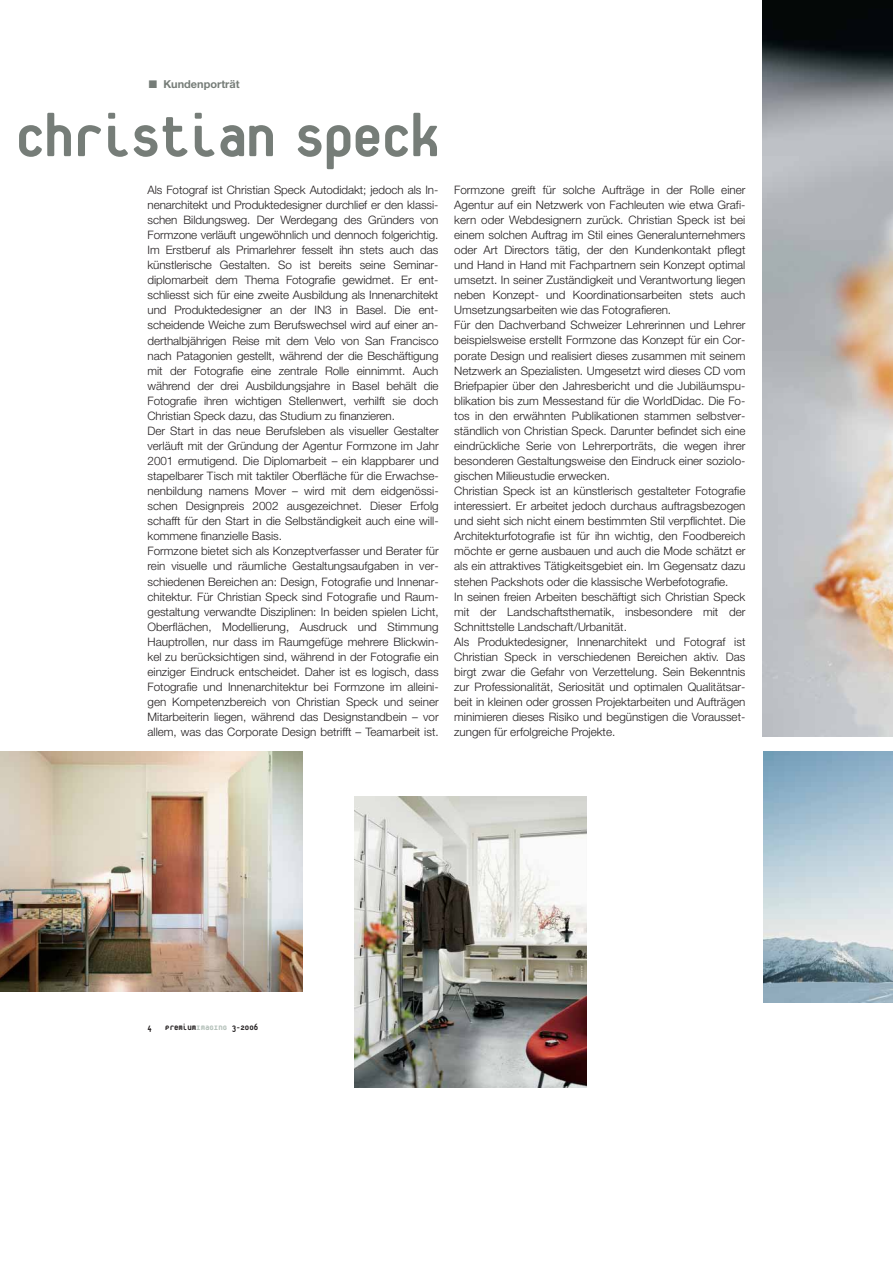
<style>
.page{position:relative;width:893px;height:1263px;background:#fff}
.page>*{position:absolute;margin:0;border:0;box-sizing:border-box;transform-origin:0 0}
.t1{font:800 65.7px "Platelet";letter-spacing:-.025em;color:#767d78}
.t2{font:300 11.7px/15px "Helvetica Neue";color:#231f20}
.t3{font:700 10.95px "Helvetica Neue";color:#767d78}
.t4{font:800 9.6px "Platelet";color:#231f20}
.s1{color:#b2bfb8}
</style>
<div class="page">
<img style="left:763px;top:0;width:130px;height:736px">
<img style="left:354px;top:797px;width:232px;height:290px">
<img style="left:763px;top:751px;width:130px;height:251px">
<img style="left:0;top:751px;width:303px;height:241px">
<p class="t3" style="left:163px;top:78px;width:78px">Kundenporträt</p>
<p class="t1" style="left:15px;top:111px;width:427px">Christian Speck</p>
<p class="t2" style="left:148px;top:182px;width:293px">Als Fotograf ist Christian Speck Autodidakt; jedoch als In&shy;nenarchitekt und Produktedesigner durchlief er den klassi&shy;schen Bildungsweg. Der Werdegang des Gründers von Formzone verläuft ungewöhnlich und dennoch folgerichtig.<br>Im Erstberuf als Primarlehrer fesselt ihn stets auch das künstlerische Gestalten. So ist bereits seine Seminar&shy;diplomarbeit dem Thema Fotografie gewidmet. Er ent&shy;schliesst sich für eine zweite Ausbildung als Innenarchitekt und Produktedesigner an der IN3 in Basel. Die ent&shy;scheidende Weiche zum Berufswechsel wird auf einer an&shy;derthalbjährigen Reise mit dem Velo von San Francisco nach Patagonien gestellt, während der die Beschäftigung mit der Fotografie eine zentrale Rolle einnimmt. Auch während der drei Ausbildungsjahre in Basel behält die Fotografie ihren wichtigen Stellenwert, verhilft sie doch Christian Speck dazu, das Studium zu finanzieren.<br>Der Start in das neue Berufsleben als visueller Gestalter verläuft mit der Gründung der Agentur Formzone im Jahr 2001 ermutigend. Die Diplomarbeit – ein klappbarer und stapelbarer Tisch mit taktiler Oberfläche für die Erwachse&shy;nenbildung namens Mover – wird mit dem eidgenössi&shy;schen Designpreis 2002 ausgezeichnet. Dieser Erfolg schafft für den Start in die Selbständigkeit auch eine will&shy;kommene finanzielle Basis.<br>Formzone bietet sich als Konzeptverfasser und Berater für rein visuelle und räumliche Gestaltungsaufgaben in ver&shy;schiedenen Bereichen an: Design, Fotografie und Innenar&shy;chitektur. Für Christian Speck sind Fotografie und Raum&shy;gestaltung verwandte Disziplinen: In beiden spielen Licht, Oberflächen, Modellierung, Ausdruck und Stimmung Hauptrollen, nur dass im Raumgefüge mehrere Blickwin&shy;kel zu berücksichtigen sind, während in der Fotografie ein einziger Eindruck entscheidet. Daher ist es logisch, dass Fotografie und Innenarchitektur bei Formzone im alleini&shy;gen Kompetenzbereich von Christian Speck und seiner Mitarbeiterin liegen, während das Designstandbein – vor allem, was das Corporate Design betrifft – Teamarbeit ist.</p>
<p class="t2" style="left:454px;top:182px;width:293px">Formzone greift für solche Aufträge in der Rolle einer Agentur auf ein Netzwerk von Fachleuten wie etwa Grafi&shy;kern oder Webdesignern zurück. Christian Speck ist bei einem solchen Auftrag im Stil eines Generalunternehmers oder Art Directors tätig, der den Kundenkontakt pflegt und Hand in Hand mit Fachpartnern sein Konzept optimal umsetzt. In seiner Zuständigkeit und Verantwortung liegen neben Konzept- und Koordinationsarbeiten stets auch Umsetzungsarbeiten wie das Fotografieren.<br>Für den Dachverband Schweizer Lehrerinnen und Lehrer beispielsweise erstellt Formzone das Konzept für ein Cor&shy;porate Design und realisiert dieses zusammen mit seinem Netzwerk an Spezialisten. Umgesetzt wird dieses CD vom Briefpapier über den Jahresbericht und die Jubiläumspu&shy;blikation bis zum Messestand für die WorldDidac. Die Fo&shy;tos in den erwähnten Publikationen stammen selbstver&shy;ständlich von Christian Speck. Darunter befindet sich eine eindrückliche Serie von Lehrerporträts, die wegen ihrer besonderen Gestaltungsweise den Eindruck einer soziolo&shy;gischen Milieustudie erwecken.<br>Christian Speck ist an künstlerisch gestalteter Fotografie interessiert. Er arbeitet jedoch durchaus auftragsbezogen und sieht sich nicht einem bestimmten Stil verpflichtet. Die Architekturfotografie ist für ihn wichtig, den Foodbereich möchte er gerne ausbauen und auch die Mode schätzt er als ein attraktives Tätigkeitsgebiet ein. Im Gegensatz dazu stehen Packshots oder die klassische Werbefotografie.<br>In seinen freien Arbeiten beschäftigt sich Christian Speck mit der Landschaftsthematik, insbesondere mit der Schnittstelle Landschaft/Urbanität.<br>Als Produktedesigner, Innenarchitekt und Fotograf ist Christian Speck in verschiedenen Bereichen aktiv. Das birgt zwar die Gefahr von Verzettelung. Sein Bekenntnis zur Professionalität, Seriosität und optimalen Qualitätsar&shy;beit in kleinen oder grossen Projektarbeiten und Aufträgen minimieren dieses Risiko und begünstigen die Vorausset&shy;zungen für erfolgreiche Projekte.</p>
<p class="t4" style="left:148px;top:1023px;width:6px">4</p>
<p class="t4" style="left:165px;top:1023px;width:94px">Premium<span class="s1">ImaGInG</span> 3-2006</p>
</div>
